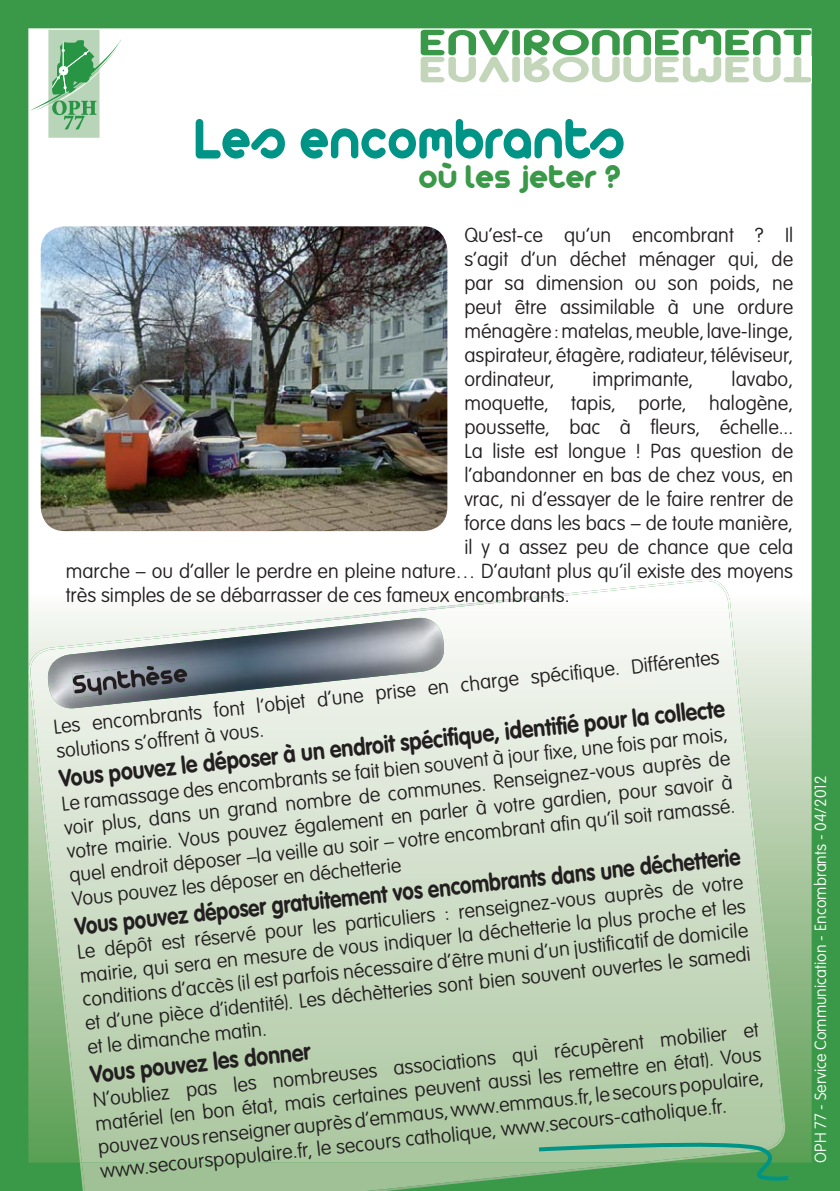
<style>
.page{position:relative;width:840px;height:1191px;background:#fff}
.page>*{position:absolute;margin:0;border:0;box-sizing:border-box;transform-origin:0 0}
.t1{font:62px "Arista 2.0 Alternate";color:#009486;scale:.91 1}
.t2{font:40px "Arista 2.0 Alternate";color:#3a9948;scale:1.42 1}
.t3{font:36px "Arista 2.0";color:#3a9948}
.t4{font:700 24px "VAG Rounded";color:#231f20;scale:.89 1}
.t5{font:700 24px "VAG Rounded";color:#231f20;scale:.86 1}
.t6{font:100 20px/24px "VAG Rounded";color:#231f20;text-align:justify}
.t7{font:100 16px "VAG Rounded";color:#fff}
</style>
<div class="page">
<div style="left:0;top:0;width:839px;height:1191px;background:#3a9948"></div>
<div style="left:28px;top:28px;width:783px;height:1134px;background:#fff"></div>
<svg style="left:588px;top:57px;width:223px;height:25px;background:#e0eadc"></svg>
<svg style="left:420px;top:57px;width:168px;height:25px;background:#dee8da"></svg>
<svg style="left:28px;top:30px;width:93px;height:108px;background:#bddcc3"></svg>
<svg style="left:30px;top:581px;width:753px;height:515px;background:#dde7d7"></svg>
<svg style="left:28px;top:671px;width:627px;height:511px;background:#cbdbc4"></svg>
<img style="left:28px;top:642px;width:70px;height:520px">
<div style="left:636px;top:1096px;width:149px;height:43px;background:#b0caa6"></div>
<img style="left:715px;top:581px;width:66px;height:517px">
<div style="left:165px;top:579px;width:552px;height:58px;background:#fcfcfa"></div>
<img style="left:48px;top:618px;width:396px;height:90px">
<img style="left:72px;top:662px;width:116px;height:36px">
<img style="left:73px;top:670px;width:72px;height:25px">
<svg style="left:82px;top:1139px;width:719px;height:52px"></svg>
<div style="left:787px;top:1174px;width:17px;height:7px;background:#3a9948;border-radius:50%"></div>
<img style="left:41px;top:226px;width:406px;height:305px;border-radius:24px">
<h2 class="t2" style="left:418px;top:30px;width:279px">ENVIRONNEMENT</h2>
<h1 class="t1" style="left:193px;top:119px;width:475px">Les encombrants</h1>
<h3 class="t3" style="left:418px;top:165px;width:203px">où les jeter ?</h3>
<p class="t6" style="left:464px;top:224px;width:330px">Qu’est-ce qu’un encombrant ? Il s’agit d’un déchet ménager qui, de par sa dimension ou son poids, ne peut être assimilable à une ordure ménagère : matelas, meuble, lave-linge, aspirateur, étagère, radiateur, téléviseur, ordinateur,</p>
<p class="t6" style="left:592px;top:368px;width:102px">imprimante,</p>
<p class="t6" style="left:731px;top:368px;width:63px">lavabo,</p>
<p class="t6" style="left:464px;top:392px;width:330px">moquette, tapis, porte, halogène,</p>
<p class="t6" style="left:464px;top:416px;width:330px">poussette, bac à fleurs, échelle...</p>
<p class="t6" style="left:464px;top:440px;width:330px">La liste est longue ! Pas question de</p>
<p class="t6" style="left:464px;top:464px;width:330px">l’abandonner en bas de chez vous, en</p>
<p class="t6" style="left:464px;top:488px;width:330px">vrac, ni d’essayer de le faire rentrer de</p>
<p class="t6" style="left:464px;top:512px;width:330px">force dans les bacs – de toute manière,</p>
<p class="t6" style="left:464px;top:536px;width:330px">il y a assez peu de chance que cela</p>
<p class="t6" style="left:66px;top:560px;width:728px">marche – ou d’aller le perdre en pleine nature… D’autant plus qu’il existe des moyens</p>
<p class="t6" style="left:66px;top:584px;width:505px">très simples de se débarrasser de ces fameux encombrants.</p>
<p class="t6" style="left:53px;top:717px;width:670px;rotate:-6deg">Les encombrants font l’objet d’une prise en charge spécifi que. Différentes solutions s’offrent à vous.</p>
<p class="t4" style="left:58px;top:768px;width:752px;rotate:-6deg">Vous pouvez le déposer à un endroit spécifi que, identifi é pour la collecte</p>
<p class="t6" style="left:61px;top:793px;width:670px;rotate:-6deg">Le ramassage des encombrants se fait bien souvent à jour fi xe, une fois par mois, voir plus, dans un grand nombre de communes. Renseignez-vous auprès de votre mairie. Vous pouvez également en parler à votre gardien, pour savoir à quel endroit déposer –la veille au soir – votre encombrant afi n qu’il soit ramassé.<br>Vous pouvez les déposer en déchetterie</p>
<p class="t5" style="left:74px;top:916px;width:779px;rotate:-6deg">Vous pouvez déposer gratuitement vos encombrants dans une déchetterie</p>
<p class="t6" style="left:76px;top:941px;width:670px;rotate:-6deg">Le dépôt est réservé pour les particuliers : renseignez-vous auprès de votre mairie, qui sera en mesure de vous indiquer la déchetterie la plus proche et les conditions d’accès (il est parfois nécessaire d’être muni d’un justifi catif de domicile et d’une pièce d’identité). Les déchètteries sont bien souvent ouvertes le samedi et le dimanche matin.</p>
<p class="t6" style="left:92px;top:1089px;width:670px;rotate:-6deg">N’oubliez pas les nombreuses associations qui récupèrent mobilier et matériel (en bon état, mais certaines peuvent aussi les remettre en état). Vous pouvez vous renseigner auprès d’emmaus, www.emmaus.fr, le secours populaire, www.secourspopulaire.fr, le secours catholique, www.secours-catholique.fr.</p>
<p class="t4" style="left:89px;top:1064px;width:250px;rotate:-6deg">Vous pouvez les donner</p>
<p class="t7" style="left:813px;top:1162px;width:388px;rotate:-90deg">OPH 77 - Service Communication - Encombrants - 04/2012</p>
</div>
